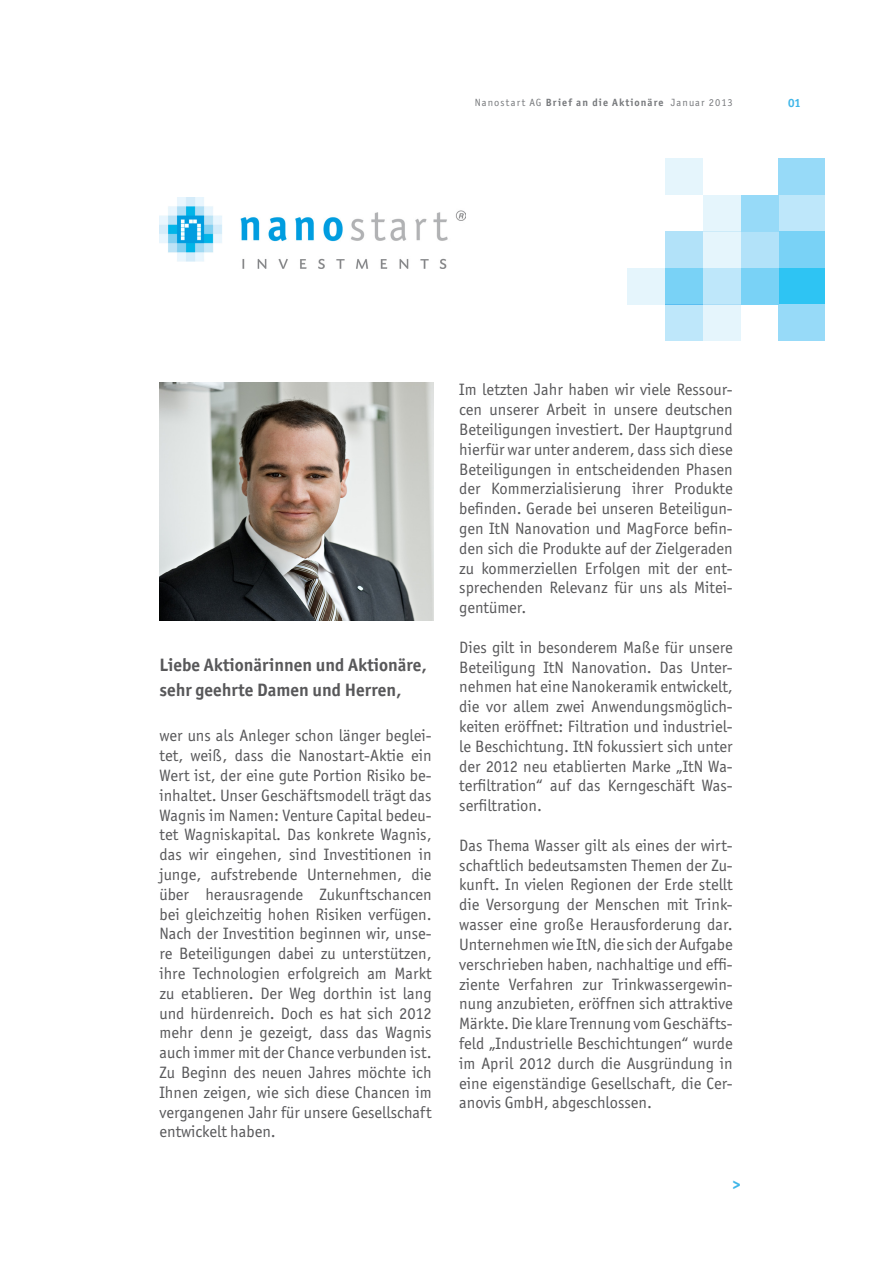
<style>
.page{position:relative;width:893px;height:1263px;background:#fff}
.page>*{position:absolute;margin:0;border:0;box-sizing:border-box;transform-origin:0 0}
.t1{font:700 18px/25.2px "Officina Sans ITC";color:#58585a}
.t2{font:16.5px/19.8px "Officina Sans ITC";color:#58585a;text-align:justify}
.t3{font:700 15px "Officina Sans ITC";color:#40b6e8}
.t4{font:700 12px "Officina Sans ITC";color:#40b6e8}
.t5{font:10.5px "Officina Sans ITC";letter-spacing:.1em;color:#787a7d}
.s1{font-weight:700}
</style>
<div class="page">
<div style="left:778px;top:195px;width:47px;height:36px;background:#bee7fa"></div>
<div style="left:778px;top:231px;width:47px;height:37px;background:#79d2f6"></div>
<div style="left:741px;top:231px;width:37px;height:37px;background:#b2e2f9"></div>
<div style="left:778px;top:268px;width:47px;height:36px;background:#2ec4f3"></div>
<div style="left:778px;top:304px;width:47px;height:37px;background:#97daf8"></div>
<div style="left:741px;top:268px;width:37px;height:36px;background:#79d2f6"></div>
<div style="left:703px;top:268px;width:38px;height:36px;background:#bee7fa"></div>
<div style="left:627px;top:268px;width:38px;height:36px;background:#e5f5fc"></div>
<div style="left:703px;top:304px;width:38px;height:37px;background:#e5f5fc"></div>
<div style="left:703px;top:231px;width:37px;height:37px;background:#e5f5fc"></div>
<div style="left:741px;top:195px;width:38px;height:36px;background:#97daf8"></div>
<div style="left:703px;top:195px;width:38px;height:36px;background:#e5f5fc"></div>
<div style="left:779px;top:159px;width:46px;height:36px;background:#97daf8"></div>
<div style="left:665px;top:158px;width:38px;height:37px;background:#e5f5fc"></div>
<div style="left:665px;top:268px;width:38px;height:36px;background:#79d2f6"></div>
<div style="left:665px;top:304px;width:38px;height:37px;background:#bee7fa"></div>
<div style="left:665px;top:231px;width:38px;height:37px;background:#b2e2f9"></div>
<img style="left:159px;top:198px;width:306px;height:70px">
<img style="left:159px;top:383px;width:275px;height:238px">
<p class="t5" style="left:475px;top:96px;width:259px">Nanostart AG <span class="s1">Brief an die Aktionäre</span> Januar 2013</p>
<p class="t4" style="left:788px;top:96px;width:14px">01</p>
<p class="t1" style="left:159px;top:652px;width:269px">Liebe Aktionärinnen und Aktionäre, sehr geehrte Damen und Herren,</p>
<p class="t2" style="left:159px;top:726px;width:274px">wer uns als Anleger schon länger beglei&shy;tet, weiß, dass die Nanostart-Aktie ein Wert ist, der eine gute Portion Risiko be&shy;inhaltet. Unser Geschäftsmodell trägt das Wagnis im Namen: Venture Capital bedeu&shy;tet Wagniskapital. Das konkrete Wagnis, das wir eingehen, sind Investitionen in junge, aufstrebende Unternehmen, die über herausragende Zukunftschancen bei gleichzeitig hohen Risiken verfügen.<br>Nach der Investition beginnen wir, unse&shy;re Beteiligungen dabei zu unterstützen, ihre Technologien erfolgreich am Markt zu etablieren. Der Weg dorthin ist lang und hürdenreich. Doch es hat sich 2012 mehr denn je gezeigt, dass das Wagnis auch immer mit der Chance verbunden ist.<br>Zu Beginn des neuen Jahres möchte ich Ihnen zeigen, wie sich diese Chancen im</p>
<p class="t2" style="left:159px;top:1102px;width:274px">vergangenen Jahr für unsere Gesellschaft</p>
<p class="t2" style="left:159px;top:1122px;width:118px">entwickelt haben.</p>
<p class="t2" style="left:459px;top:380px;width:275px">Im letzten Jahr haben wir viele Ressour&shy;cen unserer Arbeit in unsere deutschen Beteiligungen investiert. Der Hauptgrund hierfür war unter anderem, dass sich diese Beteiligungen in entscheidenden Phasen der Kommerzialisierung ihrer Produkte befinden. Gerade bei unseren Beteiligun&shy;gen ItN Nanovation und MagForce befin&shy;den sich die Produkte auf der Zielgeraden zu kommerziellen Erfolgen mit der ent&shy;sprechenden Relevanz für uns als Mitei&shy;gentümer.</p>
<p class="t2" style="left:459px;top:637px;width:275px">Dies gilt in besonderem Maße für unsere Beteiligung ItN Nanovation. Das Unter&shy;nehmen hat eine Nanokeramik entwickelt, die vor allem zwei Anwendungsmöglich&shy;keiten eröffnet: Filtration und industriel&shy;le Beschichtung. ItN fokussiert sich unter der 2012 neu etablierten Marke „ItN Wa&shy;terfiltration“ auf das Kerngeschäft Was&shy;serfiltration.</p>
<p class="t2" style="left:459px;top:835px;width:275px">Das Thema Wasser gilt als eines der wirt&shy;schaftlich bedeutsamsten Themen der Zu&shy;kunft. In vielen Regionen der Erde stellt die Versorgung der Menschen mit Trink&shy;wasser eine große Herausforderung dar.<br>Unternehmen wie ItN, die sich der Aufgabe verschrieben haben, nachhaltige und effi&shy;ziente Verfahren zur Trinkwassergewin&shy;nung anzubieten, eröffnen sich attraktive Märkte. Die klare Trennung vom Geschäfts&shy;feld „Industrielle Beschichtungen“ wurde im April 2012 durch die Ausgründung in eine eigenständige Gesellschaft, die Cer&shy;anovis GmbH, abgeschlossen.</p>
<p class="t3" style="left:733px;top:1176px;width:9px">&gt;</p>
</div>
